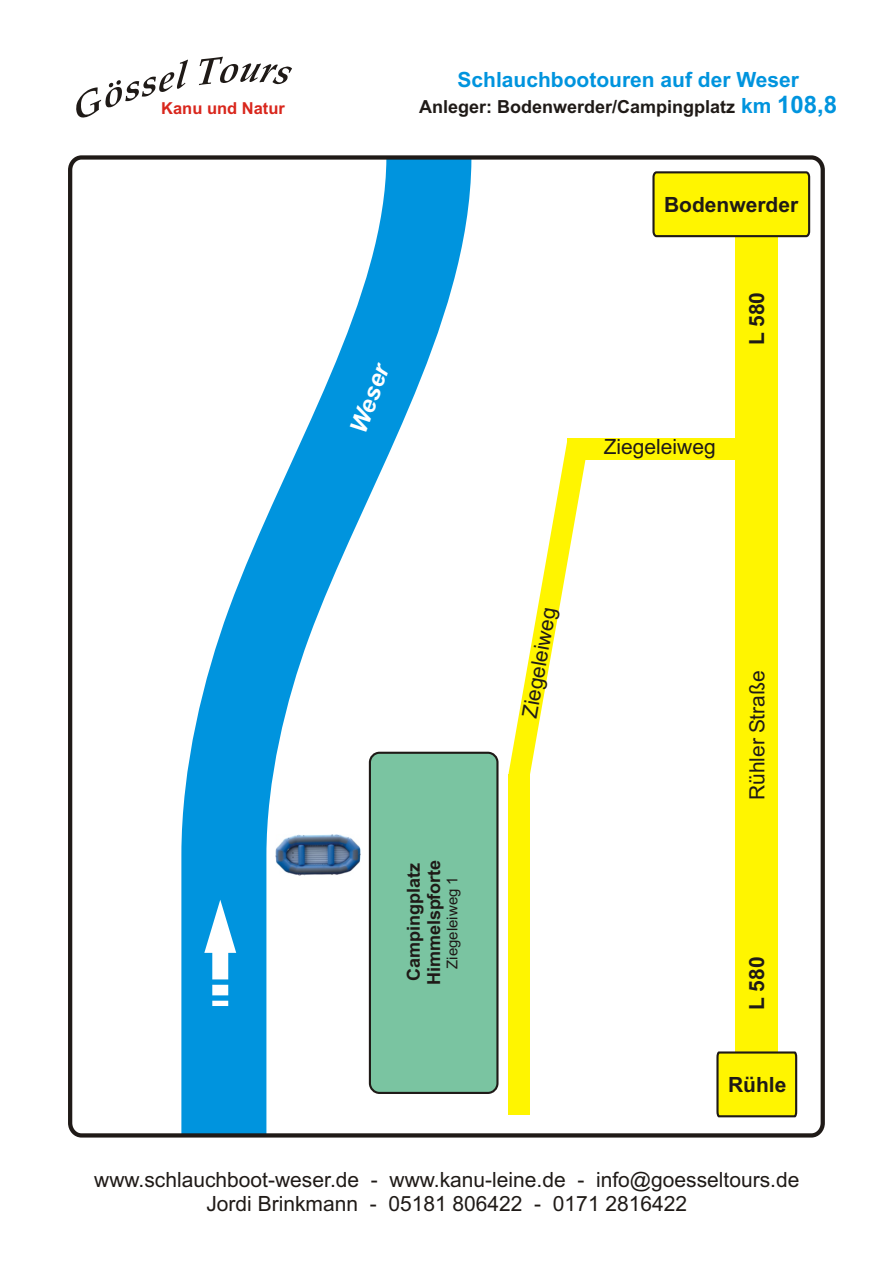
<style>
.page{position:relative;width:894px;height:1263px;background:#fff}
.page>*{position:absolute;margin:0;border:0;box-sizing:border-box;transform-origin:0 0}
.t1{font:italic 700 24px "Arial";color:#fff}
.t2{font:21px/23.4px "Arial";color:#1f1a17;text-align:center}
.t3{font:700 21px "Arial";color:#0094de}
.t4{font:700 21px "Arial";color:#1f1a17}
.t5{font:700 18px/20.1px "Arial";color:#1f1a17}
.t6{font:700 16.5px "Arial";color:#d9261c}
.t7{font:15px "Arial";color:#1f1a17}
.s1{font-size:21px;color:#0094de}
.s2{font-size:24px;color:#0094de}
</style>
<div class="page">
<svg style="left:76px;top:57px;width:216px;height:61px"></svg>
<div style="left:736px;top:179px;width:42px;height:935px;background:#fff500"></div>
<svg style="left:514px;top:439px;width:75px;height:339px"></svg>
<svg style="left:136px;top:73px;width:378px;height:1060px"></svg>
<div style="left:508px;top:774px;width:21px;height:340px;background:#fff500"></div>
<div style="left:568px;top:438px;width:170px;height:21px;background:#fff500"></div>
<svg style="left:204px;top:900px;width:32px;height:106px"></svg>
<div style="left:68px;top:155px;width:757px;height:983px;border:4px solid #1f1a17;border-radius:12px"></div>
<div style="left:369px;top:752px;width:130px;height:342px;background:#7ac4a1;border:2px solid #1f1a17;border-radius:10px"></div>
<svg style="left:652px;top:171px;width:159px;height:67px"></svg>
<svg style="left:716px;top:1050px;width:82px;height:68px"></svg>
<p class="t6" style="left:161px;top:102px;width:125px">Kanu und Natur</p>
<p class="t3" style="left:458px;top:71px;width:343px">Schlauchbootouren auf der Weser</p>
<p class="t5" style="left:419px;top:98px;width:420px">Anleger: Bodenwerder/Campingplatz <span class="s1">km</span> <span class="s2">108,8</span></p>
<p class="t4" style="left:664px;top:196px;width:136px">Bodenwerder</p>
<p class="t1" style="left:349px;top:429px;width:73px;rotate:-70deg">Weser</p>
<p class="t4" style="left:749px;top:345px;width:55px;rotate:-90deg">L 580</p>
<p class="t2" style="left:604px;top:437px;width:114px">Ziegeleiweg</p>
<p class="t5" style="left:405px;top:985px;width:127px;rotate:-90deg">Campingplatz<br>Himmelspforte</p>
<p class="t7" style="left:446px;top:969px;width:94px;rotate:-90deg">Ziegeleiweg 1</p>
<p class="t2" style="left:520px;top:716px;width:114px;rotate:-80deg">Ziegeleiweg</p>
<p class="t2" style="left:747px;top:800px;width:131px;rotate:-90deg">Rühler Straße</p>
<p class="t4" style="left:749px;top:1010px;width:55px;rotate:-90deg">L 580</p>
<p class="t4" style="left:728px;top:1077px;width:60px">Rühle</p>
<p class="t2" style="left:94px;top:1170px;width:707px">www.schlauchboot-weser.de - www.kanu-leine.de - info@goesseltours.de<br>Jordi Brinkmann - 05181 806422 - 0171 2816422</p>
</div>
